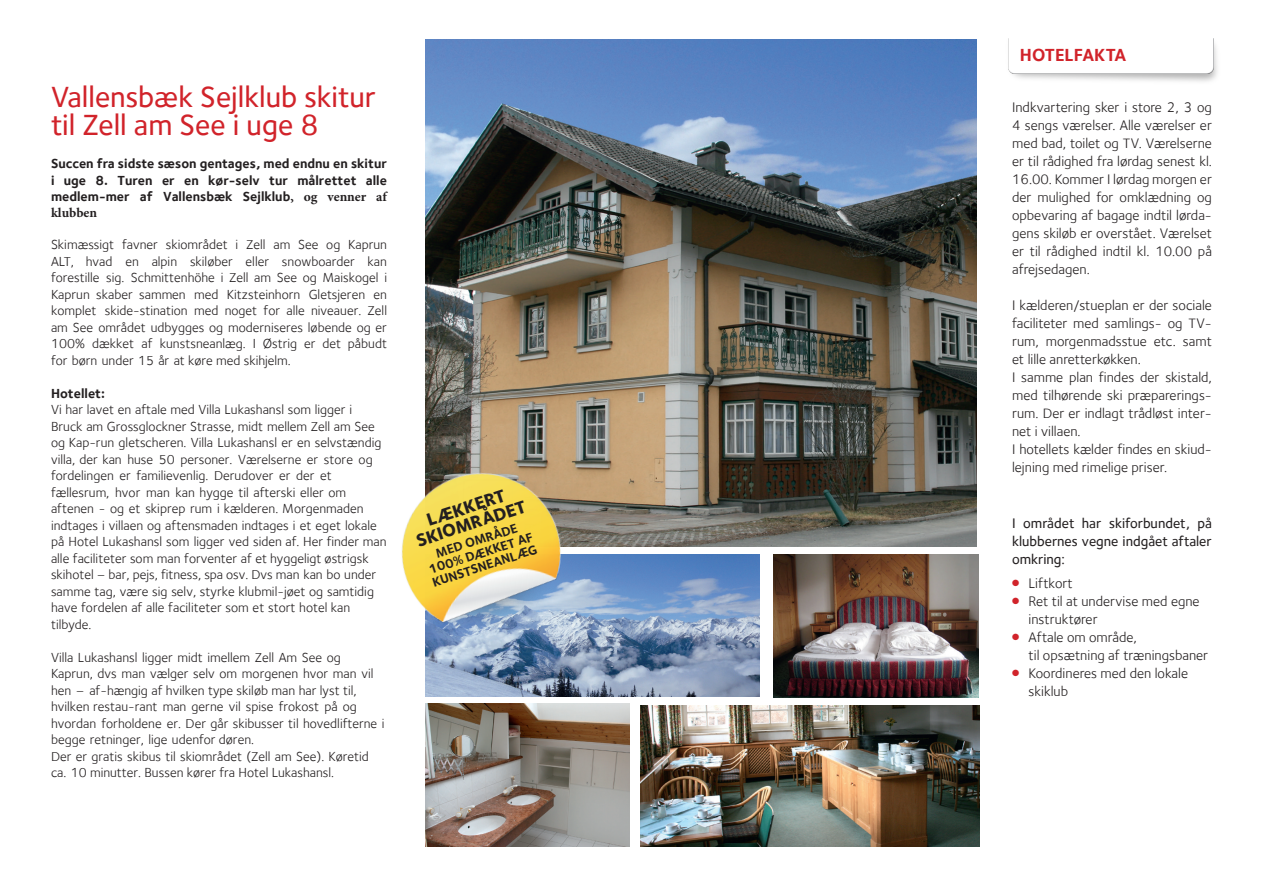
<style>
.page{position:relative;width:1263px;height:893px;background:#fff}
.page>*{position:absolute;margin:0;border:0;box-sizing:border-box;transform-origin:0 0}
.t1{font:500 30px/28.5px "Foundry Sterling";color:#d1232a}
.t2{font:800 18.15px/16.5px "Foundry Sterling";color:#231f20;text-align:center}
.t3{font:700 18px "Foundry Sterling";color:#d1232a}
.t4{font:14.25px/18px "Foundry Sterling";color:#231f20}
.t5{font:500 14.25px/18px "Foundry Sterling";color:#231f20;text-align:justify}
.t6{font:13.5px/16.5px "Foundry Sterling";color:#231f20}
.t7{font:700 13.5px/16.4px "Foundry Sterling";color:#231f20;text-align:justify}
.t8{font:700 13.5px "Minion Pro";color:#231f20}
.t9{font:700 13.2px/13.2px "Foundry Sterling";color:#231f20;text-align:center}
.s1{font-family:"Minion Pro"}
.s2{color:#d1232a}
</style>
<div class="page">
<img style="left:425px;top:39px;width:552px;height:507px">
<img style="left:774px;top:555px;width:204px;height:142px">
<img style="left:425px;top:555px;width:334px;height:142px">
<img style="left:425px;top:704px;width:204px;height:142px">
<img style="left:641px;top:705px;width:339px;height:142px">
<img style="left:1008px;top:38px;width:210px;height:44px">
<img style="left:401px;top:389px;width:230px;height:274px">
<h1 class="t1" style="left:51px;top:82px;width:327px">Vallensbæk Sejlklub skitur til Zell am See i uge 8</h1>
<p class="t7" style="left:51px;top:155px;width:337px">Succen fra sidste sæson gentages, med endnu en skitur i uge 8. Turen er en kør-selv tur målrettet alle medlem-mer af Vallensbæk Sejlklub<span class="s1">, og venner af</span></p>
<p class="t8" style="left:51px;top:204px;width:48px">klubben</p>
<p class="t6" style="left:51px;top:236px;width:337px;text-align:justify">Skimæssigt favner skiområdet i Zell am See og Kaprun ALT, hvad en alpin skiløber eller snowboarder kan forestille sig. Schmittenhöhe i Zell am See og Maiskogel i Kaprun skaber sammen med Kitzsteinhorn Gletsjeren en komplet skide-stination med noget for alle niveauer. Zell am See området udbygges og moderniseres løbende og er 100% dækket af kunstsneanlæg. I Østrig er det påbudt for børn under 15 år at køre med skihjelm.</p>
<p class="t7" style="left:51px;top:385px;width:55px">Hotellet:</p>
<p class="t6" style="left:51px;top:401px;width:337px">Vi har lavet en aftale med Villa Lukashansl som ligger i Bruck am Grossglockner Strasse, midt mellem Zell am See og Kap-run gletscheren. Villa Lukashansl er en selvstændig villa, der kan huse 50 personer. Værelserne er store og fordelingen er familievenlig. Derudover er der et fællesrum, hvor man kan hygge til afterski eller om aftenen - og et skiprep rum i kælderen. Morgenmaden indtages i villaen og aftensmaden indtages i et eget lokale på Hotel Lukashansl som ligger ved siden af. Her finder man alle faciliteter som man forventer af et hyggeligt østrigsk skihotel – bar, pejs, fitness, spa osv. Dvs man kan bo under samme tag, være sig selv, styrke klubmil-jøet og samtidig have fordelen af alle faciliteter som et stort hotel kan tilbyde.</p>
<p class="t6" style="left:51px;top:649px;width:335px">Villa Lukashansl ligger midt imellem Zell Am See og Kaprun, dvs man vælger selv om morgenen hvor man vil hen – af-hængig af hvilken type skiløb man har lyst til, hvilken restau-rant man gerne vil spise frokost på og hvordan forholdene er. Der går skibusser til hovedlifterne i begge retninger, lige udenfor døren.<br>Der er gratis skibus til skiområdet (Zell am See). Køretid ca. 10 minutter. Bussen kører fra Hotel Lukashansl.</p>
<h2 class="t2" style="left:409px;top:517px;width:116px;rotate:-18deg">LÆKKERT<br>SKIOMRÅDET</h2>
<p class="t9" style="left:423px;top:551px;width:111px;rotate:-18deg">MED OMRÅDE<br>100% DÆKKET AF<br>KUNSTSNEANLÆG</p>
<h3 class="t3" style="left:1020px;top:44px;width:108px">HOTELFAKTA</h3>
<p class="t4" style="left:1012px;top:98px;width:201px;text-align:justify">Indkvartering sker i store 2, 3 og 4 sengs værelser. Alle værelser er med bad, toilet og TV. Værelserne er til rådighed fra lørdag senest kl.<br>16.00. Kommer I lørdag morgen er der mulighed for omklædning og opbevaring af bagage indtil lørda&shy;gens skiløb er overstået. Værelset er til rådighed indtil kl. 10.00 på afrejsedagen.</p>
<p class="t4" style="left:1012px;top:296px;width:201px">I kælderen/stueplan er der sociale faciliteter med samlings- og TV&shy;rum, morgenmadsstue etc. samt et lille anretterkøkken.<br>I samme plan findes der skistald, med tilhørende ski præparerings&shy;rum. Der er indlagt trådløst inter&shy;net i villaen.<br>I hotellets kælder findes en skiud&shy;lejning med rimelige priser.</p>
<p class="t5" style="left:1012px;top:514px;width:201px">I området har skiforbundet, på klubbernes vegne indgået aftaler omkring:</p>
<p class="t4" style="left:1012px;top:574px;width:62px"><span class="s2">●</span> Liftkort</p>
<p class="t4" style="left:1028px;top:592px;width:173px;text-indent:-16px"><span class="s2">●</span> Ret til at undervise med egne instruktører</p>
<p class="t4" style="left:1028px;top:628px;width:181px;text-indent:-16px"><span class="s2">●</span> Aftale om område,<br>til opsætning af træningsbaner</p>
<p class="t4" style="left:1028px;top:664px;width:161px;text-indent:-16px"><span class="s2">●</span> Koordineres med den lokale skiklub</p>
</div>
